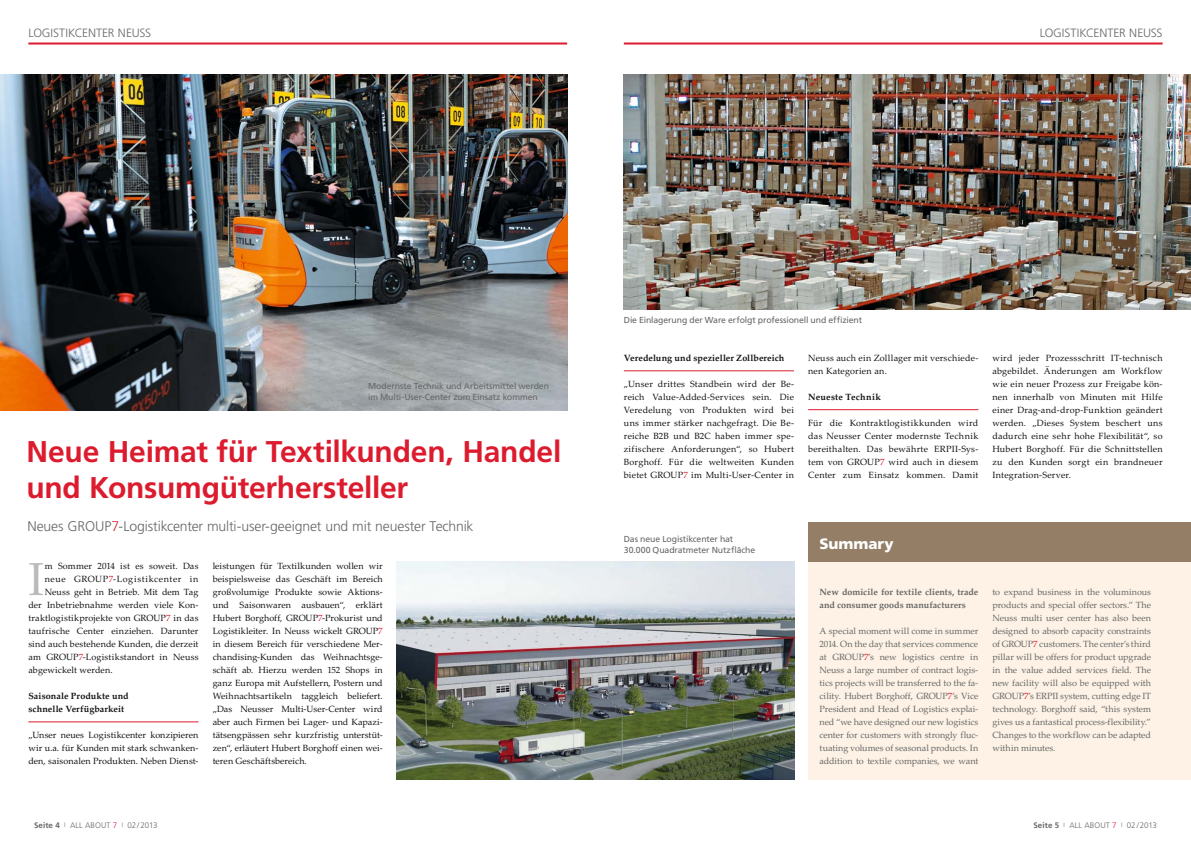
<style>
.page{position:relative;width:1191px;height:842px;background:#fff}
.page>*{position:absolute;margin:0;border:0;box-sizing:border-box;transform-origin:0 0}
.t1{font:46.4px "Palatino LTCE";color:#b9baba}
.t2{font:700 30px/36px "Frutiger";letter-spacing:-.01em;color:#dc1c2e}
.t3{font:900 15px "Frutiger";color:#fff}
.t4{font:300 14px "Frutiger";letter-spacing:-.01em;color:#676767}
.t5{font:300 12px "Frutiger";letter-spacing:-.005em;color:#676767}
.t6{font:9px/13px "Palatino LTCE";letter-spacing:.015em;color:#111212;text-align:justify}
.t7{font:9px/13px "Palatino LTCE";letter-spacing:-.005em;color:#676767;text-align:justify}
.t8{font:700 9px/13px "Palatino LTCE";letter-spacing:.01em;color:#111212}
.t9{font:700 9px/13px "Palatino LTCE";color:#676767}
.t10{font:9px "Palatino LTCE";letter-spacing:.065em;color:#111212}
.t11{font:700 9px "Palatino LTCE";letter-spacing:.03em;color:#111212}
.t12{font:8.7px/11px "Frutiger";letter-spacing:-.01em;color:#676767}
.t13{font:300 8px "Frutiger";letter-spacing:.01em;color:#676767}
.s1{color:#dc1c2e}
.s2{font-weight:700}
.s3{font-size:6px}
</style>
<div class="page">
<img style="left:397px;top:562px;width:397px;height:217px">
<img style="left:0;top:74px;width:567px;height:336px">
<img style="left:624px;top:74px;width:567px;height:235px">
<div style="left:808px;top:523px;width:383px;height:256px;background:#fdf2e5"></div>
<div style="left:808px;top:523px;width:383px;height:39px;background:#947e66"></div>
<hr style="left:808px;top:409px;width:170px;height:1px;background:#dc1c2e">
<hr style="left:28px;top:721px;width:170px;height:1px;background:#dc1c2e">
<hr style="left:624px;top:370px;width:170px;height:1px;background:#dc1c2e">
<hr style="left:28px;top:43px;width:539px;height:2px;background:#dc1c2e">
<hr style="left:624px;top:43px;width:538px;height:2px;background:#dc1c2e">
<h3 class="t5" style="left:28px;top:26px;width:124px">Logistikcenter N euss</h3>
<h3 class="t5" style="left:1039px;top:26px;width:124px">Logistikcenter N euss</h3>
<p class="t12" style="left:368px;top:380px;width:182px">Modernste Technik und Arbeitsmittel werden im Multi-User-Center zum Einsatz kommen</p>
<h2 class="t2" style="left:26px;top:434px;width:536px">Neue Heimat für Textilkunden, Handel und Konsumgüterhersteller</h2>
<h3 class="t4" style="left:27px;top:518px;width:448px">Neues GROU P<span class="s1">7</span>-Logistikcenter multi-user-geeignet und mit neuester Technik</h3>
<h1 class="t1" style="left:28px;top:552px;width:17px">I</h1>
<p class="t6" style="left:45px;top:560px;width:155px">m Sommer 2014 ist es soweit. Das</p>
<p class="t10" style="left:45px;top:574px;width:155px">neue GROUP<span class="s1">7</span>-Logistikcenter in</p>
<p class="t6" style="left:45px;top:586px;width:155px">Neuss geht in Betrieb. Mit dem Tag</p>
<p class="t6" style="left:28px;top:599px;width:172px">der Inbetriebnahme werden viele Kon-</p>
<p class="t6" style="left:28px;top:612px;width:172px">traktlogistikprojekte von GROUP<span class="s1">7</span> in das</p>
<p class="t6" style="left:28px;top:625px;width:172px">taufrische Center einziehen. Darunter</p>
<p class="t6" style="left:28px;top:638px;width:172px">sind auch bestehende Kunden, die derzeit</p>
<p class="t6" style="left:28px;top:651px;width:172px">am GROUP<span class="s1">7</span>-Logistikstandort in Neuss</p>
<p class="t6" style="left:28px;top:664px;width:86px">abgewickelt werden.</p>
<p class="t8" style="left:28px;top:690px;width:102px">Saisonale Produkte und schnelle Verfügbarkeit</p>
<p class="t6" style="left:28px;top:729px;width:172px">„Unser neues Logistikcenter konzipieren wir u.a. für Kunden mit stark schwanken&shy;den, saisonalen Produkten. Neben Dienst-</p>
<p class="t6" style="left:213px;top:560px;width:172px">leistungen für Textilkunden wollen wir beispielsweise das Geschäft im Bereich großvolumige Produkte sowie Aktions&shy;und Saisonwaren ausbauen“, erklärt Hubert Borghoff, GROUP<span class="s1">7</span>-Prokurist und Logistikleiter. In Neuss wickelt GROUP<span class="s1">7 </span>in diesem Bereich für verschiedene Mer&shy;chandising-Kunden das Weihnachtsge&shy;schäft ab. Hierzu werden 152 Shops in ganz Europa mit Aufstellern, Postern und Weihnachtsartikeln taggleich beliefert. „Das Neusser Multi-User-Center wird aber auch Firmen bei Lager- und Kapazi&shy;tätsengpässen sehr kurzfristig unterstüt&shy;zen“, erläutert Hubert Borghoff einen wei&shy;teren Geschäftsbereich.</p>
<p class="t12" style="left:624px;top:315px;width:240px">Die Einlagerung der Ware erfolgt professionell und effizient</p>
<p class="t8" style="left:624px;top:352px;width:162px">Veredelung und spezieller Zollbereich</p>
<p class="t6" style="left:624px;top:378px;width:172px">„Unser drittes Standbein wird der Be&shy;reich Value-Added-Services sein. Die Veredelung von Produkten wird bei uns immer stärker nachgefragt. Die Be&shy;reiche B2B und B2C haben immer spe&shy;zifischere Anforderungen“, so Hubert Borghoff. Für die weltweiten Kunden bietet GROUP<span class="s1">7</span> im Multi-User-Center in</p>
<p class="t6" style="left:808px;top:352px;width:172px">Neuss auch ein Zolllager mit verschiede&shy;nen Kategorien an.</p>
<p class="t11" style="left:808px;top:392px;width:74px">Neueste Technik</p>
<p class="t6" style="left:808px;top:417px;width:172px">Für die Kontraktlogistikkunden wird das Neusser Center modernste Technik bereithalten. Das bewährte ERPII-Sys&shy;tem von GROUP<span class="s1">7</span> wird auch in diesem Center zum Einsatz kommen. Damit</p>
<p class="t6" style="left:992px;top:352px;width:172px">wird jeder Prozessschritt IT-technisch abgebildet. Änderungen am Workflow wie ein neuer Prozess zur Freigabe kön&shy;nen innerhalb von Minuten mit Hilfe einer Drag-and-drop-Funktion geändert werden. „Dieses System beschert uns dadurch eine sehr hohe Flexibilität“, so Hubert Borghoff. Für die Schnittstellen zu den Kunden sorgt ein brandneuer Integration-Server.</p>
<p class="t12" style="left:624px;top:534px;width:133px">Das neue Logistikcenter hat<br>30.000 Quadratmeter Nutzfläche</p>
<h3 class="t3" style="left:819px;top:534px;width:76px">Summary</h3>
<p class="t9" style="left:819px;top:586px;width:160px">New domicile for textile clients, trade and consumer goods manufacturers</p>
<p class="t7" style="left:819px;top:625px;width:160px">A special moment will come in summer 2014. On the day that services commence at GROUP<span class="s1">7</span>’s new logistics centre in Neuss a large number of contract logis&shy;tics projects will be transferred to the fa&shy;cility. Hubert Borghoff, GROUP<span class="s1">7</span>’s Vice President and Head of Logistics explai&shy;ned “we have designed our new logistics center for customers with strongly fluc&shy;tuating volumes of seasonal products. In addition to textile companies, we want</p>
<p class="t7" style="left:992px;top:586px;width:160px">to expand business in the voluminous products and special offer sectors.” The Neuss multi user center has also been designed to absorb capacity constraints of GROUP<span class="s1">7</span> customers. The center’s third pillar will be offers for product upgrade in the value added services field. The new facility will also be equipped with GROUP<span class="s1">7</span>’s ERPII system, cutting edge IT technology. Borghoff said, “this system gives us a fantastical process-flexibility.” Changes to the workflow can be adapted within minutes.</p>
<p class="t13" style="left:34px;top:821px;width:125px"><span class="s2">Seite 4</span> <span class="s3">|</span> all abo ut <span class="s1">7</span> <span class="s3">|</span> 02/2013</p>
<p class="t13" style="left:1033px;top:821px;width:125px"><span class="s2">Seite 5</span> <span class="s3">|</span> all abo ut <span class="s1">7</span> <span class="s3">|</span> 02/2013</p>
</div>
